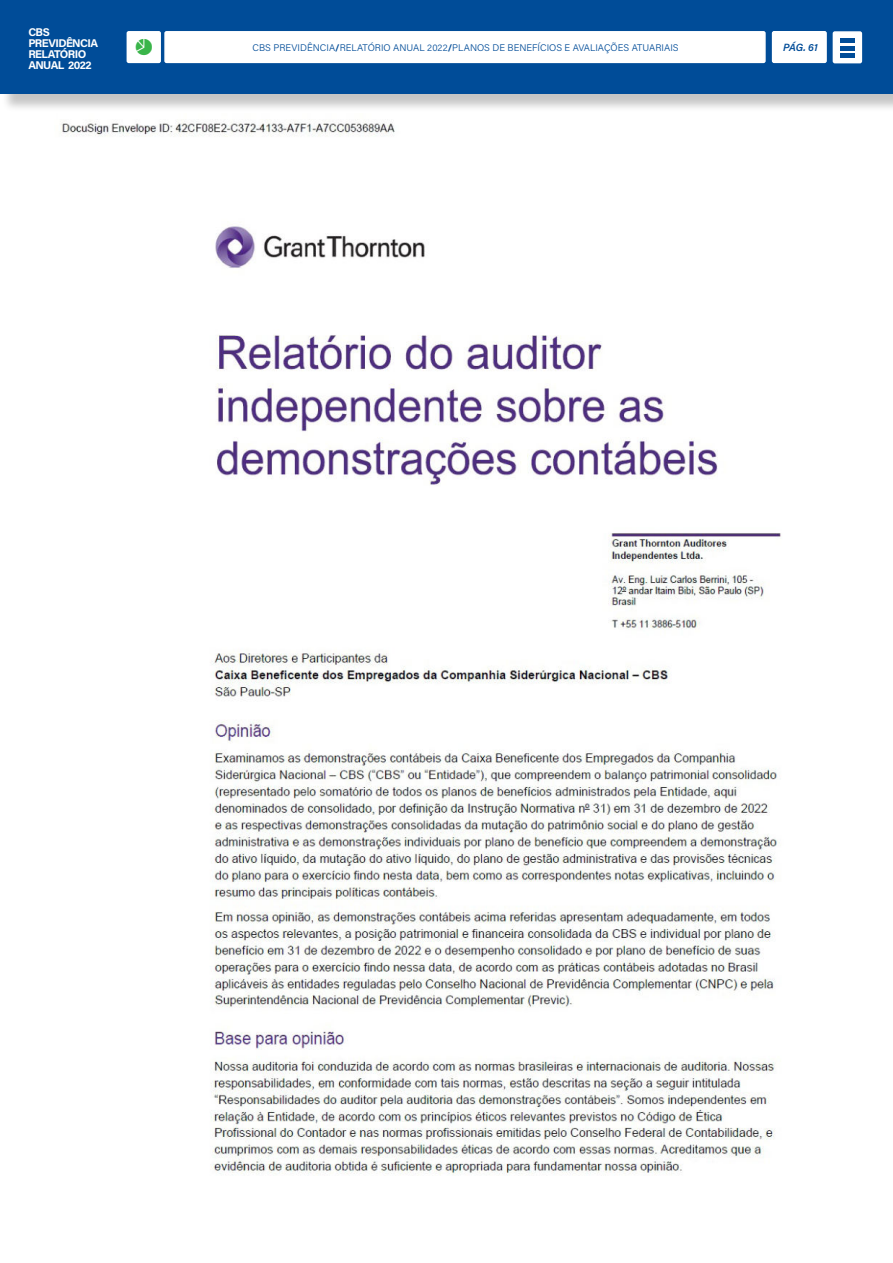
<style>
.page{position:relative;width:893px;height:1263px;background:#fff}
.page>*{position:absolute;margin:0;border:0;box-sizing:border-box;transform-origin:0 0}
.t1{font:11.25px/10.8px "Acumin Variable Concept";letter-spacing:-.055em;color:#fff}
.t2{font:10.5px "Acumin Variable Concept";color:#004c98}
.t3{font:9.6px "Acumin Variable Concept";color:#004c98}
</style>
<div class="page">
<div style="left:1px;top:2px;width:892px;height:110px;background:#000;opacity:.23"></div>
<div style="left:0;top:0;width:893px;height:94px;background:#004c98"></div>
<div style="left:127px;top:32px;width:33px;height:30px;background:#fff;border-radius:2px"></div>
<div style="left:127px;top:31px;width:34px;height:32px;border:2px solid #fff;border-radius:2px"></div>
<div style="left:773px;top:32px;width:53px;height:30px;background:#fff;border-radius:2px"></div>
<div style="left:772px;top:31px;width:55px;height:32px;border:2px solid #fff;border-radius:2px"></div>
<div style="left:165px;top:32px;width:600px;height:30px;background:#fff;border-radius:2px"></div>
<div style="left:164px;top:31px;width:602px;height:32px;border:2px solid #fff;border-radius:2px"></div>
<div style="left:833px;top:32px;width:28px;height:31px;background:#fff;border-radius:2px"></div>
<div style="left:833px;top:31px;width:29px;height:32px;border:2px solid #fff;border-radius:2px"></div>
<hr style="left:840px;top:54px;width:15px;height:4px;background:#004c98">
<hr style="left:840px;top:46px;width:15px;height:4px;background:#004c98">
<hr style="left:840px;top:39px;width:15px;height:4px;background:#004c98">
<img style="left:60px;top:119px;width:721px;height:1057px">
<p class="t1" style="left:28px;top:27px;width:71px">CBS<br>PREVIDÊNCIA<br>RELATÓRIO<br>ANUAL 2022</p>
<p class="t3" style="left:253px;top:42px;width:427px">CBS PREVIDÊNCIA/RELATÓRIO ANUAL 2022/PLANOS DE BENEFÍCIOS E AVALIAÇÕES ATUARIAIS</p>
<p class="t2" style="left:783px;top:42px;width:36px">PÁG. 61</p>
</div>
